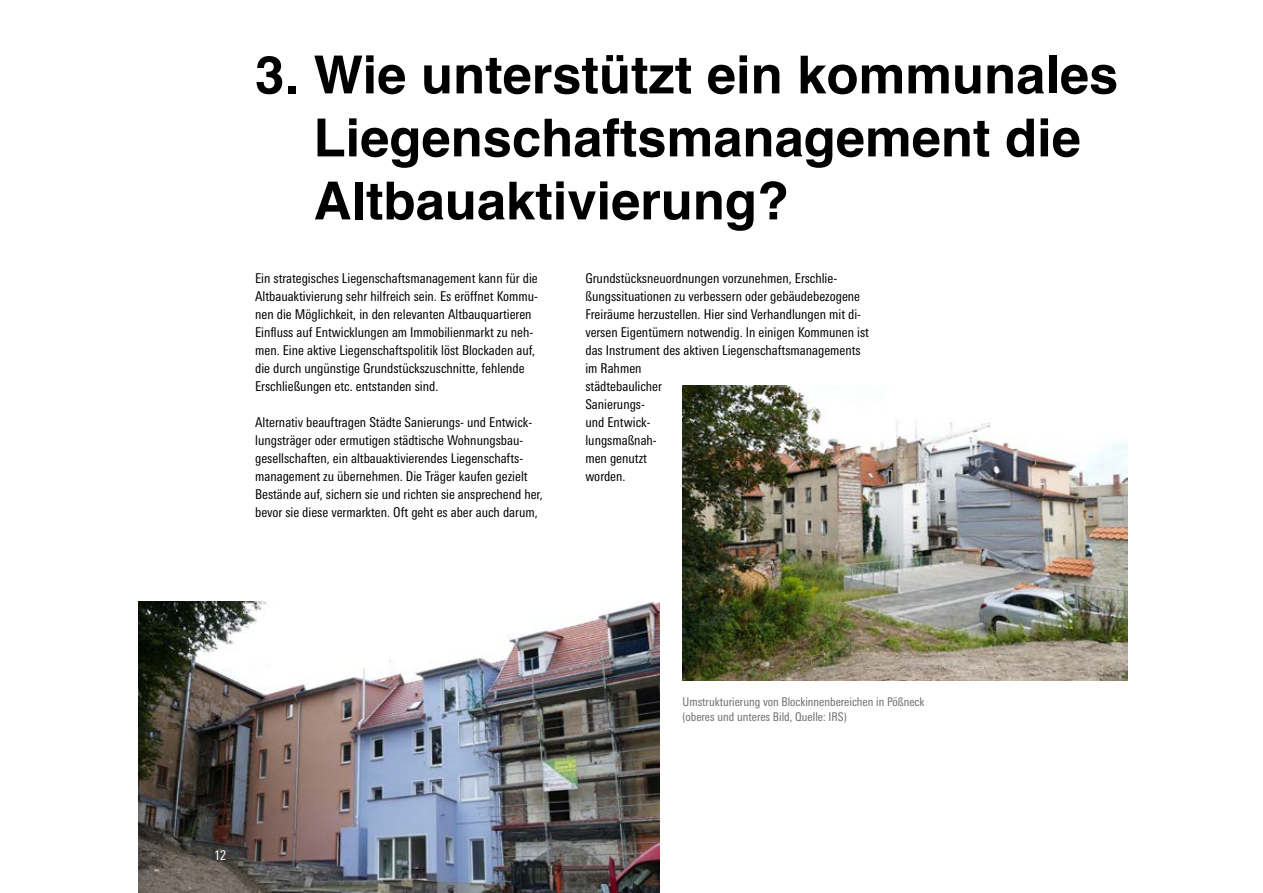
<style>
.page{position:relative;width:1263px;height:893px;background:#fff}
.page>*{position:absolute;margin:0;border:0;box-sizing:border-box;transform-origin:0 0}
.t1{font:700 52.5px/63px "Helvetica";color:#000}
.t2{font:condensed 13.5px/18px "Linotype Univers";color:#000}
.t3{font:condensed 13.5px "Linotype Univers";color:#fff}
.t4{font:condensed 12px/15px "Linotype Univers";color:#6e6e6e}
</style>
<div class="page">
<img style="left:682px;top:385px;width:445px;height:295px">
<img style="left:138px;top:601px;width:521px;height:292px">
<h1 class="t1" style="left:313px;top:44px;width:806px;text-indent:-58px">3. Wie unterstützt ein kommunales<br>Liegenschaftsmanagement die<br>Altbauaktivierung?</h1>
<p class="t2" style="left:255px;top:269px;width:284px">Ein strategisches Liegenschaftsmanagement kann für die Altbauaktivierung sehr hilfreich sein. Es eröffnet Kommu&shy;nen die Möglichkeit, in den relevanten Altbauquartieren Einfluss auf Entwicklungen am Immobilienmarkt zu neh&shy;men. Eine aktive Liegenschaftspolitik löst Blockaden auf, die durch ungünstige Grundstückszuschnitte, fehlende Erschließungen etc. entstanden sind.</p>
<p class="t2" style="left:255px;top:413px;width:289px">Alternativ beauftragen Städte Sanierungs- und Entwick&shy;lungsträger oder ermutigen städtische Wohnungsbau&shy;gesellschaften, ein altbauaktivierendes Liegenschafts&shy;management zu übernehmen. Die Träger kaufen gezielt Bestände auf, sichern sie und richten sie ansprechend her, bevor sie diese vermarkten. Oft geht es aber auch darum,</p>
<p class="t2" style="left:585px;top:269px;width:285px">Grundstücksneuordnungen vorzunehmen, Erschlie&shy;ßungssituationen zu verbessern oder gebäudebezogene<br>Freiräume herzustellen. Hier sind Verhandlungen mit di&shy;versen Eigentümern notwendig. In einigen Kommunen ist das Instrument des aktiven Liegenschaftsmanagements im Rahmen<br>städtebaulicher<br>Sanierungs-<br>und Entwick-<br>lungsmaßnah-<br>men genutzt<br>worden.</p>
<p class="t3" style="left:214px;top:847px;width:14px">12</p>
<p class="t4" style="left:682px;top:695px;width:243px">Umstrukturierung von Blockinnenbereichen in Pößneck (oberes und unteres Bild, Quelle: IRS)</p>
</div>
